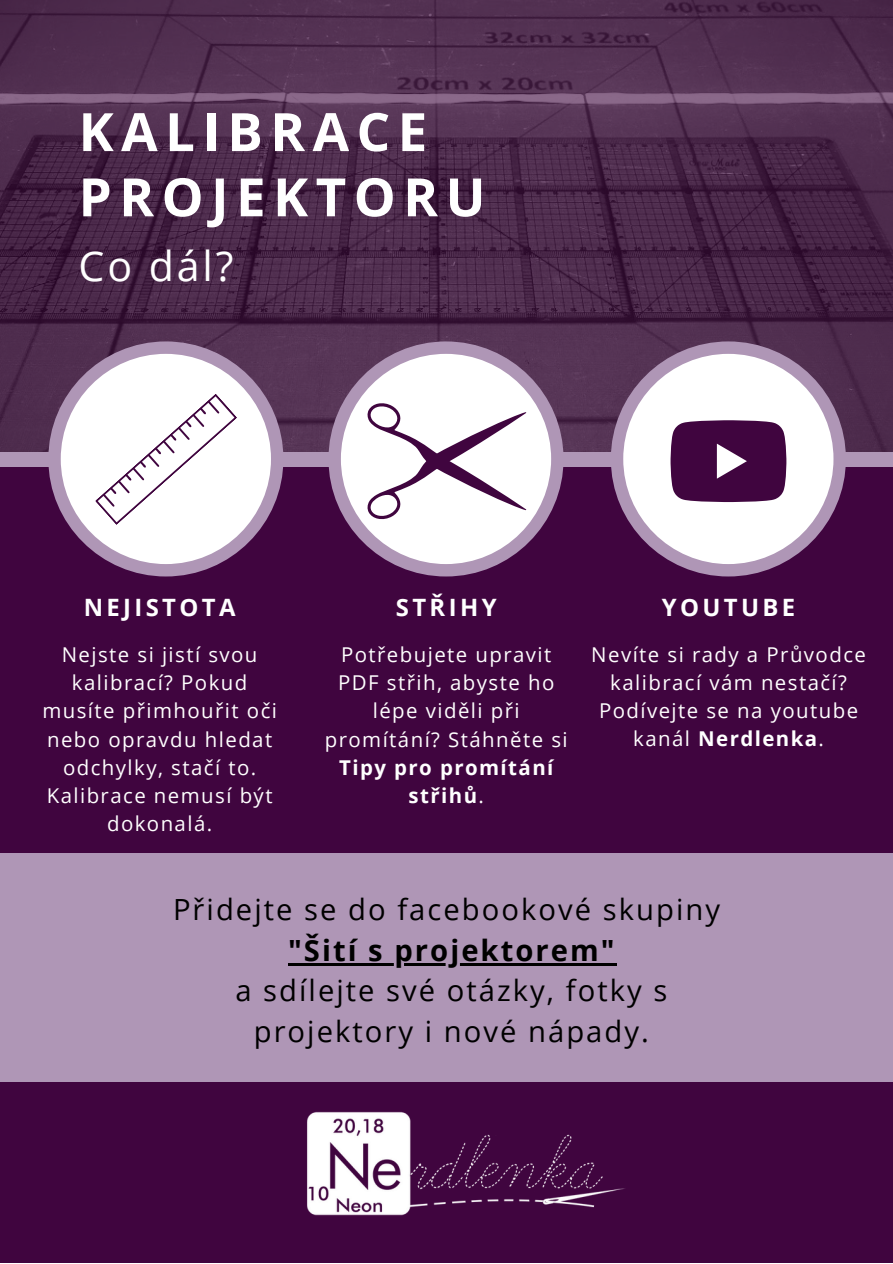
<style>
.page{position:relative;width:893px;height:1264px;background:#fff}
.page>*{position:absolute;margin:0;border:0;box-sizing:border-box;transform-origin:0 0}
.t1{font:700 52.95px/65.2px "Open Sans";letter-spacing:.14em;color:#fff}
.t2{font:41.1px "Open Sans";color:#fff}
.t3{font:29.1px/40.5px "Open Sans";letter-spacing:.07em;color:#000;text-align:center}
.t4{font:700 29.1px "Open Sans";letter-spacing:.07em;color:#000}
.t5{font:700 23.85px "Open Sans";letter-spacing:.14em;color:#fff}
.t6{font:20.4px/28px "Open Sans";letter-spacing:.07em;color:#fff;text-align:center}
.t7{font:700 20.4px/28px "Open Sans";letter-spacing:.07em;color:#fff;text-align:center}
.s1{font-weight:400}
.s2{font-weight:700}
</style>
<div class="page">
<div style="left:0;top:0;width:892px;height:1262px;background:#40053f"></div>
<img style="left:0;top:0;width:892px;height:452px">
<div style="left:0;top:452px;width:892px;height:14px;background:#af96b6"></div>
<svg style="left:49px;top:342px;width:234px;height:234px"></svg>
<svg style="left:329px;top:342px;width:234px;height:234px"></svg>
<svg style="left:611px;top:342px;width:234px;height:234px;background:#c1b0c2"></svg>
<div style="left:0;top:853px;width:892px;height:228px;background:#af96b6"></div>
<svg style="left:670px;top:420px;width:116px;height:82px"></svg>
<img style="left:307px;top:1111px;width:318px;height:105px">
<svg style="left:367px;top:402px;width:159px;height:117px;background:#dfd6df"></svg>
<svg style="left:95px;top:393px;width:142px;height:132px;background:#f4f1f4"></svg>
<hr style="left:288px;top:962px;width:16px;height:3px;background:#000">
<hr style="left:304px;top:962px;width:312px;height:3px;background:#000">
<h1 class="t1" style="left:79px;top:98px;width:408px">KALIBRACE<br>PROJEKTORU</h1>
<h2 class="t2" style="left:79px;top:237px;width:156px">Co dál?</h2>
<p class="t5" style="left:84px;top:591px;width:153px">NEJISTOTA</p>
<p class="t6" style="left:42px;top:640px;width:236px">Nejste si jistí svou kalibrací? Pokud musíte přimhouřit oči nebo opravdu hledat odchylky, stačí to.<br>Kalibrace nemusí být dokonalá.</p>
<p class="t5" style="left:396px;top:591px;width:102px">STŘIHY</p>
<p class="t6" style="left:325px;top:640px;width:244px">Potřebujete upravit<br>PDF střih, abyste ho lépe viděli při promítání? Stáhněte si</p>
<p class="t7" style="left:339px;top:752px;width:216px">Tipy pro promítání střihů<span class="s1">.</span></p>
<p class="t5" style="left:661px;top:591px;width:135px">YOUTUBE</p>
<p class="t6" style="left:591px;top:639px;width:276px">Nevíte si rady a Průvodce kalibrací vám nestačí?<br>Podívejte se na youtube kanál <span class="s2">Nerdlenka</span>.</p>
<h3 class="t3" style="left:173px;top:888px;width:548px">Přidejte se do facebookové skupiny</h3>
<h3 class="t4" style="left:288px;top:929px;width:328px">"Šití s projektorem"</h3>
<h3 class="t3" style="left:235px;top:969px;width:433px">a sdílejte své otázky, fotky s projektory i nové nápady.</h3>
</div>
